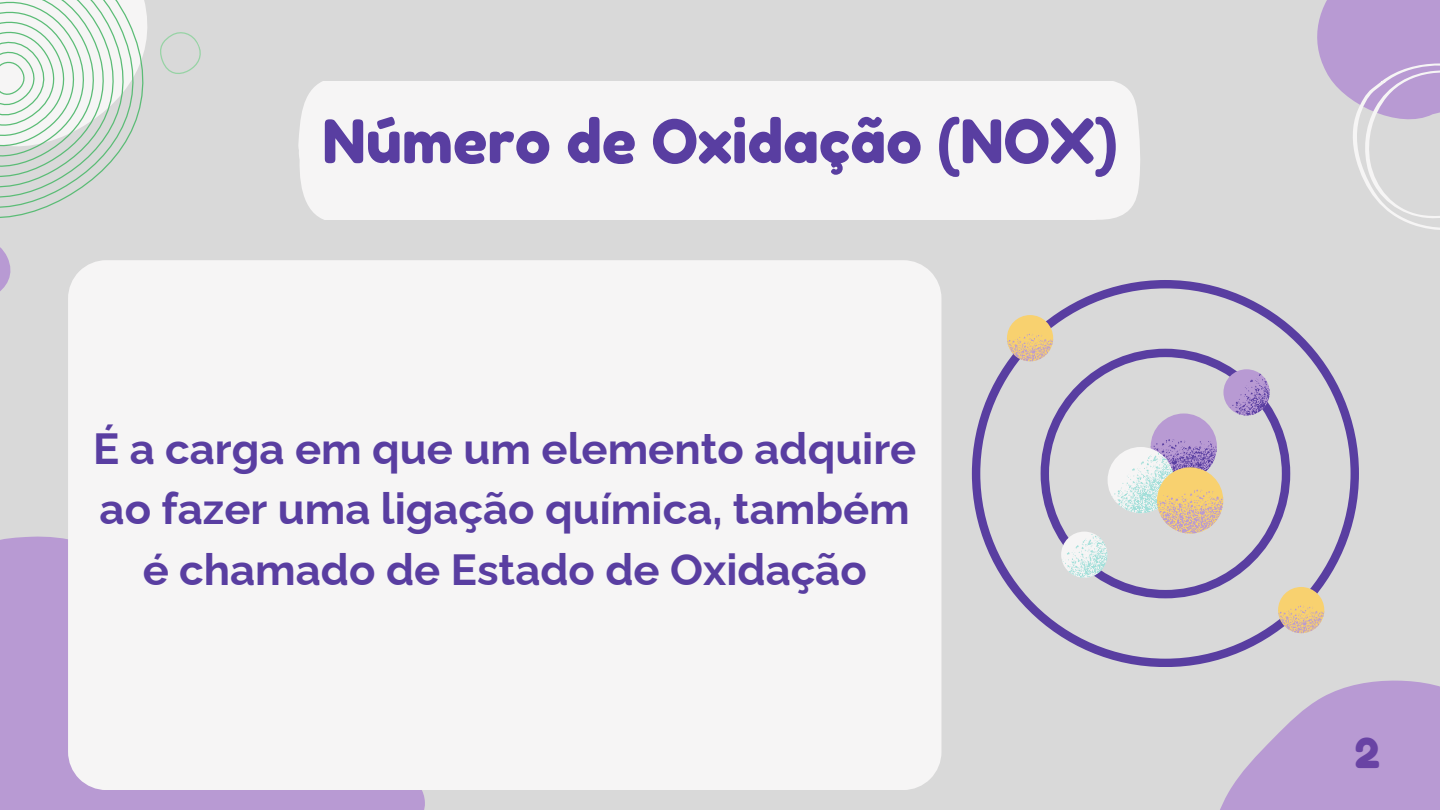
<style>
.page{position:relative;width:1440px;height:810px;background:#d9d9d9}
.page>*{position:absolute;margin:0;border:0;box-sizing:border-box;transform-origin:0 0}
.t1{font:60px "Fredoka One";color:#593ea1}
.t2{font:700 43.6px/60.4px "Raleway";color:#593ea1;text-align:center}
.t3{font:41px "Fredoka One";color:#6943a4}
</style>
<div class="page">
<div style="left:298px;top:81px;width:842px;height:139px;background:#f6f5f5"></div>
<svg style="left:972px;top:280px;width:387px;height:387px"></svg>
<svg style="left:1007px;top:315px;width:317px;height:19px"></svg>
<svg style="left:1007px;top:334px;width:317px;height:299px"></svg>
<div style="left:0;top:536px;width:425px;height:274px;background:#b89ad3"></div>
<div style="left:68px;top:260px;width:873px;height:530px;background:#f6f5f5"></div>
<svg style="left:0;top:0;width:208px;height:310px"></svg>
<svg style="left:1220px;top:680px;width:220px;height:130px"></svg>
<svg style="left:1317px;top:0;width:123px;height:230px"></svg>
<p class="t1" style="left:322px;top:105px;width:797px">Número de Oxidação (NOX)</p>
<p class="t2" style="left:93px;top:418px;width:825px">É a carga em que um elemento adquire ao fazer uma ligação química, também é chamado de Estado de Oxidação</p>
<p class="t3" style="left:1355px;top:728px;width:26px">2</p>
</div>
